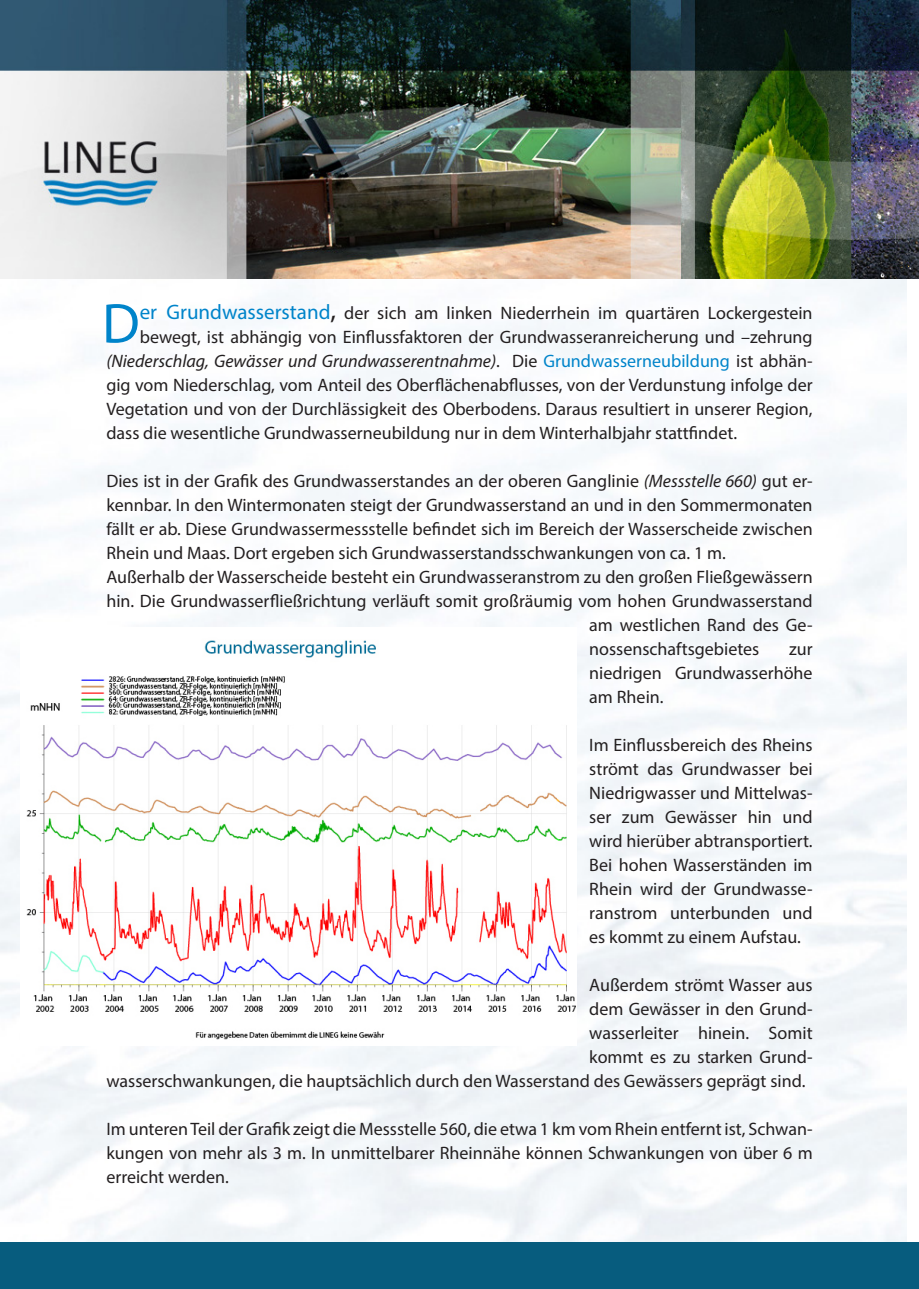
<style>
.page{position:relative;width:919px;height:1289px;background:#fff}
.page>*{position:absolute;margin:0;border:0;box-sizing:border-box;transform-origin:0 0}
.t1{font:56.55px "Myriad Pro";color:#0084ca}
.t2{font:18px/24px "Myriad Pro";color:#231f20;text-align:justify}
.t3{font:italic 18px "Myriad Pro";color:#231f20}
.s1{font-size:21px;color:#0084ca}
.s2{font-size:27px}
.s3{font-style:normal}
.s4{font-style:normal;color:#0084ca}
.s5{font-style:italic}
</style>
<div class="page">
<img style="left:26px;top:639px;width:550px;height:401px">
<img style="left:0;top:0;width:918px;height:279px">
<div style="left:0;top:1242px;width:918px;height:46px;background:#075c7e"></div>
<h1 class="t1" style="left:102px;top:289px;width:39px">D</h1>
<p class="t2" style="left:140px;top:300px;width:674px"><span class="s1">er Grundwasserstand</span><span class="s2">,</span> der sich am linken Niederrhein im quartären Lockergestein</p>
<p class="t2" style="left:140px;top:324px;width:674px">bewegt, ist abhängig von Einflussfaktoren der Grundwasseranreicherung und –zehrung</p>
<p class="t3" style="left:106px;top:349px;width:707px">(Niederschlag, Gewässer und Grundwasserentnahme)<span class="s3">. Die</span> <span class="s4">Grundwasserneubildung</span> <span class="s3">ist abhän-</span></p>
<p class="t2" style="left:106px;top:372px;width:707px">gig vom Niederschlag, vom Anteil des Oberflächenabflusses, von der Verdunstung infolge der</p>
<p class="t2" style="left:106px;top:396px;width:707px">Vegetation und von der Durchlässigkeit des Oberbodens. Daraus resultiert in unserer Region,</p>
<p class="t2" style="left:106px;top:420px;width:632px">dass die wesentliche Grundwasserneubildung nur in dem Winterhalbjahr stattfindet.</p>
<p class="t2" style="left:106px;top:468px;width:707px">Dies ist in der Grafik des Grundwasserstandes an der oberen Ganglinie <span class="s5">(Messstelle 660)</span> gut er-</p>
<p class="t2" style="left:106px;top:492px;width:707px">kennbar. In den Wintermonaten steigt der Grundwasserstand an und in den Sommermonaten</p>
<p class="t2" style="left:106px;top:516px;width:707px">fällt er ab. Diese Grundwassermessstelle befindet sich im Bereich der Wasserscheide zwischen</p>
<p class="t2" style="left:106px;top:540px;width:621px">Rhein und Maas. Dort ergeben sich Grundwasserstandsschwankungen von ca. 1 m.</p>
<p class="t2" style="left:106px;top:564px;width:707px">Außerhalb der Wasserscheide besteht ein Grundwasseranstrom zu den großen Fließgewässern</p>
<p class="t2" style="left:106px;top:588px;width:707px">hin. Die Grundwasserfließrichtung verläuft somit großräumig vom hohen Grundwasserstand</p>
<p class="t2" style="left:589px;top:612px;width:225px">am westlichen Rand des Ge-</p>
<p class="t2" style="left:589px;top:636px;width:172px">nossenschaftsgebietes</p>
<p class="t2" style="left:589px;top:636px;width:225px;text-indent:200px">zur niedrigen Grundwasserhöhe am Rhein.</p>
<p class="t2" style="left:589px;top:732px;width:225px">Im Einflussbereich des Rheins strömt das Grundwasser bei Niedrigwasser und Mittelwas&shy;ser zum Gewässer hin und wird hierüber abtransportiert.<br>Bei hohen Wasserständen im Rhein wird der Grundwasse&shy;ranstrom unterbunden und es kommt zu einem Aufstau.</p>
<p class="t2" style="left:589px;top:972px;width:225px">Außerdem strömt Wasser aus</p>
<p class="t2" style="left:589px;top:996px;width:225px">dem Gewässer in den Grund-</p>
<p class="t2" style="left:589px;top:1020px;width:225px">wasserleiter hinein. Somit</p>
<p class="t2" style="left:589px;top:1044px;width:225px">kommt es zu starken Grund-</p>
<p class="t2" style="left:106px;top:1068px;width:700px">wasserschwankungen, die hauptsächlich durch den Wasserstand des Gewässers geprägt sind.</p>
<p class="t2" style="left:106px;top:1116px;width:707px">Im unteren Teil der Grafik zeigt die Messstelle 560, die etwa 1 km vom Rhein entfernt ist, Schwan&shy;kungen von mehr als 3 m. In unmittelbarer Rheinnähe können Schwankungen von über 6 m erreicht werden.</p>
</div>
